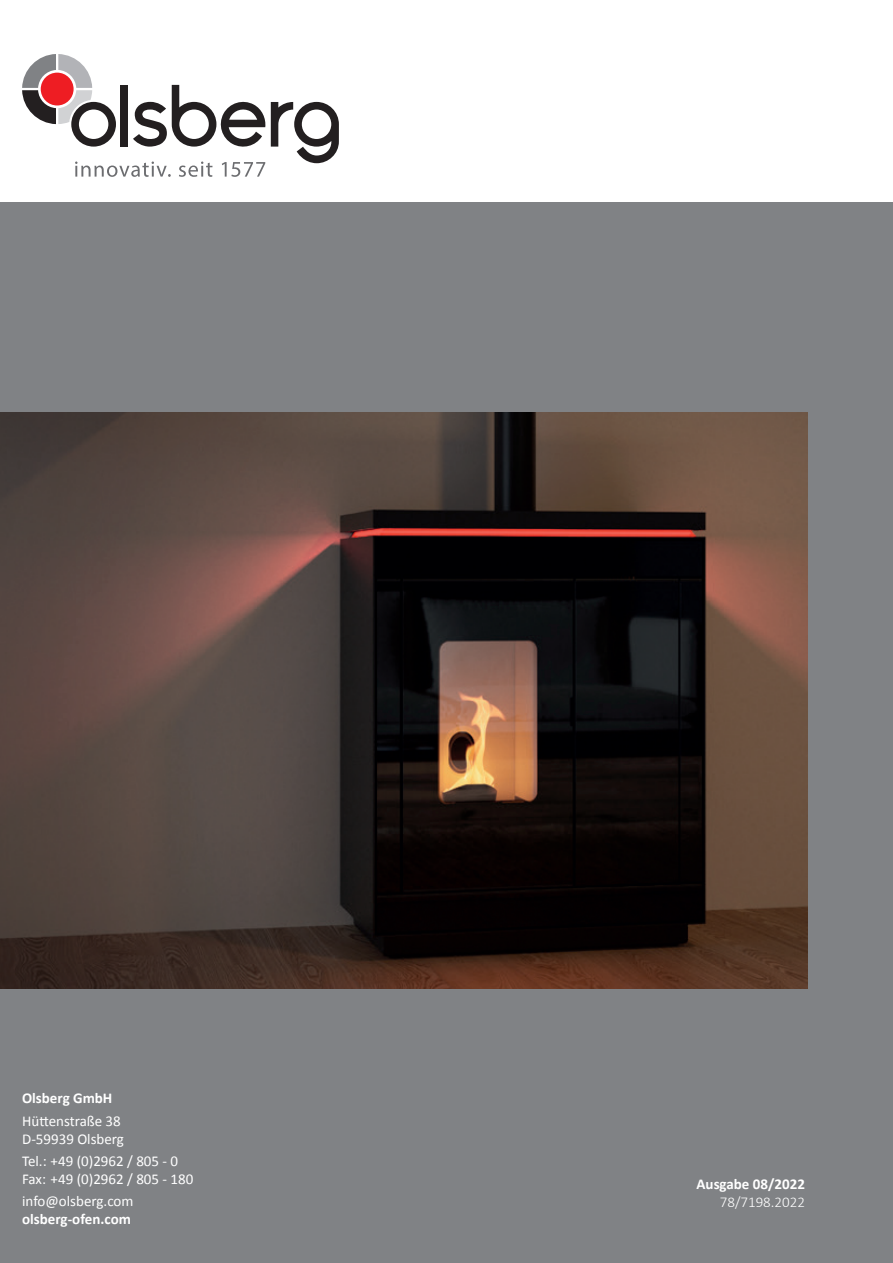
<style>
.page{position:relative;width:893px;height:1263px;background:#fff}
.page>*{position:absolute;margin:0;border:0;box-sizing:border-box;transform-origin:0 0}
.t1{font:15px/18px "Calibri";color:#fff}
.t2{font:700 15px "Calibri";color:#fff}
.t3{font:300 15px "Calibri";color:#fff}
</style>
<div class="page">
<div style="left:0;top:203px;width:893px;height:1060px;background:#808285"></div>
<svg style="left:22px;top:54px;width:317px;height:123px"></svg>
<img style="left:0;top:412px;width:807px;height:577px">
<p class="t2" style="left:22px;top:1088px;width:92px">Olsberg GmbH</p>
<p class="t1" style="left:22px;top:1111px;width:103px">Hüttenstraße 38<br>D-59939 Olsberg</p>
<p class="t1" style="left:22px;top:1151px;width:173px">Tel.: +49 (0)2962 / 805 - 0<br>Fax: +49 (0)2962 / 805 - 180</p>
<p class="t1" style="left:22px;top:1192px;width:113px">info@olsberg.com</p>
<p class="t2" style="left:22px;top:1208px;width:110px">olsberg-ofen.com</p>
<p class="t2" style="left:696px;top:1173px;width:110px">Ausgabe 08/2022</p>
<p class="t3" style="left:720px;top:1192px;width:87px">78/7198.2022</p>
</div>
